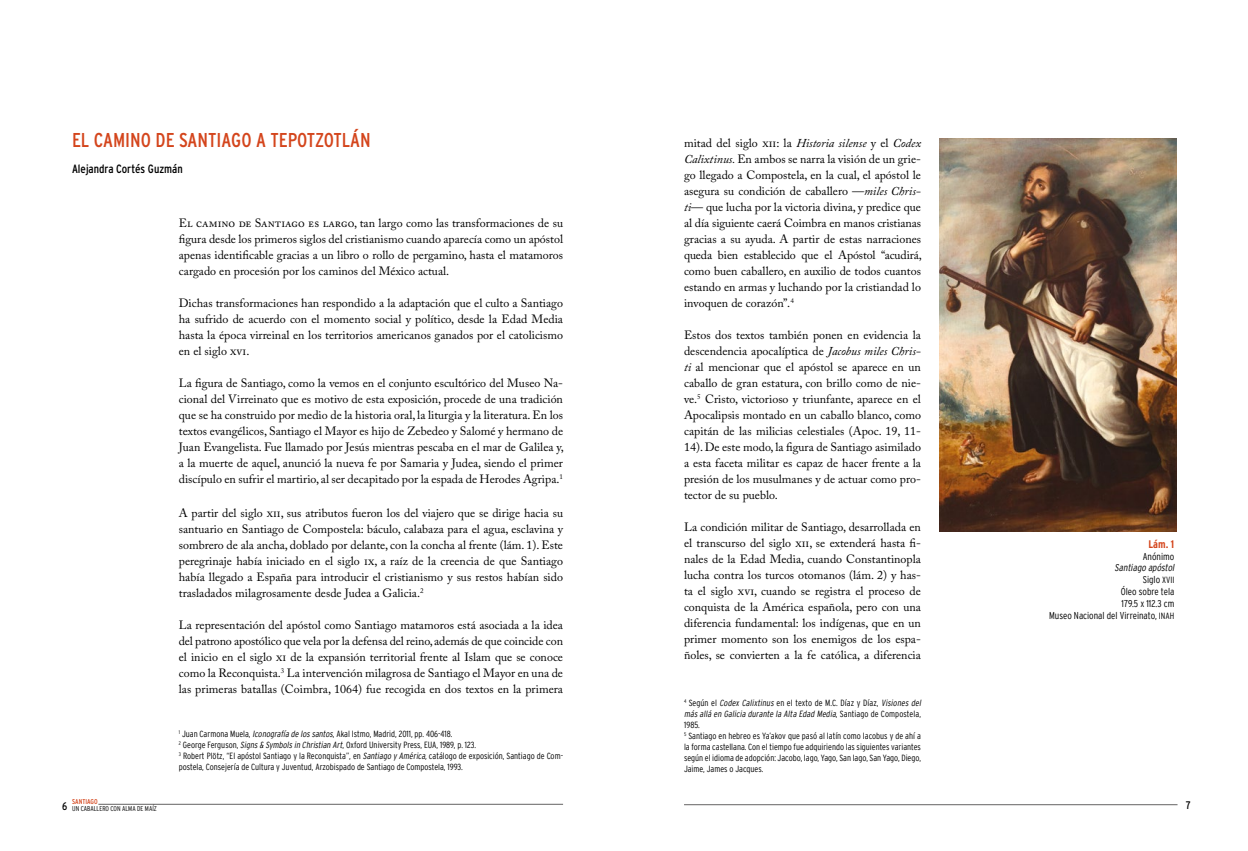
<style>
.page{position:relative;width:1248px;height:851px;background:#fff}
.page>*{position:absolute;margin:0;border:0;box-sizing:border-box;transform-origin:0 0}
.t1{font:condensed 20px "Interstate";color:#d4451c}
.t2{font:12px/16px "Adobe Caslon Pro";color:#000;text-align:justify}
.t3{font:condensed 12px "Interstate";color:#000}
.t4{font:700 condensed 11px "Interstate";color:#d4451c}
.t5{font:condensed 11px "Interstate";color:#000}
.t6{font:300 condensed 10px/12px "Interstate";color:#000;text-align:right}
.t7{font:300 condensed 9px/11px "Interstate";color:#000}
.t8{font:300 condensed 7px "Interstate";color:#000}
.t9{font:condensed 7px "Interstate";color:#d4451c}
.s1{font-style:italic}
.s2{font-family:"Interstate Light Condensed SC900";font-weight:400;font-stretch:normal;font-size:9px}
</style>
<div class="page">
<hr style="left:98px;top:804px;width:465px;height:1px;background:#646363">
<hr style="left:684px;top:804px;width:493px;height:1px;background:#646363">
<img style="left:939px;top:138px;width:237px;height:393px">
<h1 class="t1" style="left:72px;top:129px;width:300px">EL CAMINO DE SANTIAGO A TEPOTZOTLÁN</h1>
<p class="t3" style="left:72px;top:162px;width:112px">Alejandra Cortés Guzmán</p>
<p class="t2" style="left:179px;top:215px;width:386px">El camino de Santiago es largo, tan largo como las transformaciones de su figura desde los primeros siglos del cristianismo cuando aparecía como un apóstol apenas identificable gracias a un libro o rollo de pergamino, hasta el matamoros cargado en procesión por los caminos del México actual.</p>
<p class="t2" style="left:179px;top:295px;width:386px">Dichas transformaciones han respondido a la adaptación que el culto a Santiago ha sufrido de acuerdo con el momento social y político, desde la Edad Media hasta la época virreinal en los territorios americanos ganados por el catolicismo en el siglo xvi.</p>
<p class="t2" style="left:179px;top:375px;width:386px">La figura de Santiago, como la vemos en el conjunto escultórico del Museo Na&shy;cional del Virreinato que es motivo de esta exposición, procede de una tradición que se ha construido por medio de la historia oral, la liturgia y la literatura. En los textos evangélicos, Santiago el Mayor es hijo de Zebedeo y Salomé y hermano de Juan Evangelista. Fue llamado por Jesús mientras pescaba en el mar de Galilea y, a la muerte de aquel, anunció la nueva fe por Samaria y Judea, siendo el primer discípulo en sufrir el martirio, al ser decapitado por la espada de Herodes Agripa.<sup>1</sup></p>
<p class="t2" style="left:179px;top:505px;width:386px">A partir del siglo xii, sus atributos fueron los del viajero que se dirige hacia su santuario en Santiago de Compostela: báculo, calabaza para el agua, esclavina y sombrero de ala ancha, doblado por delante, con la concha al frente (lám. 1). Este peregrinaje había iniciado en el siglo ix, a raíz de la creencia de que Santiago había llegado a España para introducir el cristianismo y sus restos habían sido trasladados milagrosamente desde Judea a Galicia.<sup>2</sup></p>
<p class="t2" style="left:179px;top:617px;width:386px">La representación del apóstol como Santiago matamoros está asociada a la idea del patrono apostólico que vela por la defensa del reino, además de que coincide con el inicio en el siglo xi de la expansión territorial frente al Islam que se conoce como la Reconquista.<sup>3</sup> La intervención milagrosa de Santiago el Mayor en una de las primeras batallas (Coimbra, 1064) fue recogida en dos textos en la primera</p>
<p class="t7" style="left:179px;top:728px;width:386px"><sup>1</sup> Juan Carmona Muela, <span class="s1">Iconografía de los santos</span>, Akal Istmo, Madrid, 2011, pp. 406-418.<br><sup>2</sup> George Ferguson, <span class="s1">Signs &amp; Symbols in Christian Art</span>, Oxford University Press, EUA, 1989, p. 123.<br><sup>3</sup> Robert Plötz, “El apóstol Santiago y la Reconquista”, en <span class="s1">Santiago y América,</span>catálogo de exposición, Santiago de Com&shy;postela, Consejería de Cultura y Juventud, Arzobispado de Santiago de Compostela, 1993<span class="s1">.</span></p>
<p class="t2" style="left:684px;top:135px;width:239px">mitad del siglo xii: la <span class="s1">Historia silense</span> y el <span class="s1">Codex Calixtinus.</span> En ambos se narra la visión de un grie&shy;go llegado a Compostela, en la cual, el apóstol le asegura su condición de caballero —<span class="s1">miles Chris&shy;ti</span>— que lucha por la victoria divina, y predice que al día siguiente caerá Coimbra en manos cristianas gracias a su ayuda. A partir de estas narraciones queda bien establecido que el Apóstol “acudirá, como buen caballero, en auxilio de todos cuantos estando en armas y luchando por la cristiandad lo invoquen de corazón”.<sup>4</sup></p>
<p class="t2" style="left:684px;top:327px;width:238px">Estos dos textos también ponen en evidencia la descendencia apocalíptica de <span class="s1">Jacobus miles Chris&shy;ti</span> al mencionar que el apóstol se aparece en un caballo de gran estatura, con brillo como de nie&shy;ve.<sup>5</sup> Cristo, victorioso y triunfante, aparece en el Apocalipsis montado en un caballo blanco, como capitán de las milicias celestiales (Apoc. 19, 11- 14). De este modo, la figura de Santiago asimilado a esta faceta militar es capaz de hacer frente a la presión de los musulmanes y de actuar como pro&shy;tector de su pueblo.</p>
<p class="t2" style="left:684px;top:519px;width:238px">La condición militar de Santiago, desarrollada en el transcurso del siglo xii, se extenderá hasta fi&shy;nales de la Edad Media, cuando Constantinopla lucha contra los turcos otomanos (lám. 2) y has&shy;ta el siglo xvi, cuando se registra el proceso de conquista de la América española, pero con una diferencia fundamental: los indígenas, que en un primer momento son los enemigos de los espa&shy;ñoles, se convierten a la fe católica, a diferencia</p>
<p class="t7" style="left:684px;top:697px;width:240px"><sup>4</sup> Según el <span class="s1">Codex Calixtinus</span> en el texto de M.C. Díaz y Díaz, <span class="s1">Visiones del más allá en Galicia durante la Alta Edad Media</span>, S a n t i a g o d e C o m p o s t e l a , 1985.<br><sup>5</sup> Santiago en hebreo es Ya’akov que pasó al latín como Iacobus y de ahí a la forma castellana. Con el tiempo fue adquiriendo las siguientes variantes según el idioma de adopción: Jacobo, Iago, Yago, San Iago, San Yago, Diego, Jaime, James o Jacques.</p>
<p class="t4" style="left:1148px;top:538px;width:27px">Lám. 1</p>
<p class="t6" style="left:1142px;top:550px;width:33px">Anónimo</p>
<p class="t6" style="left:1048px;top:561px;width:129px"><span class="s1">Santiago apóstol<br></span>Siglo <span class="s2">XVII<br></span>Óleo sobre tela<br>179.5 x 112.3 cm<br>Museo Nacional del Virreinato, <span class="s2">INAH</span></p>
<p class="t5" style="left:62px;top:799px;width:7px">6</p>
<p class="t9" style="left:72px;top:798px;width:27px">SANTIAGO</p>
<p class="t8" style="left:72px;top:805px;width:86px">UN CABALLERO CON ALMA DE MAÍZ</p>
<p class="t5" style="left:1185px;top:799px;width:6px">7</p>
</div>
